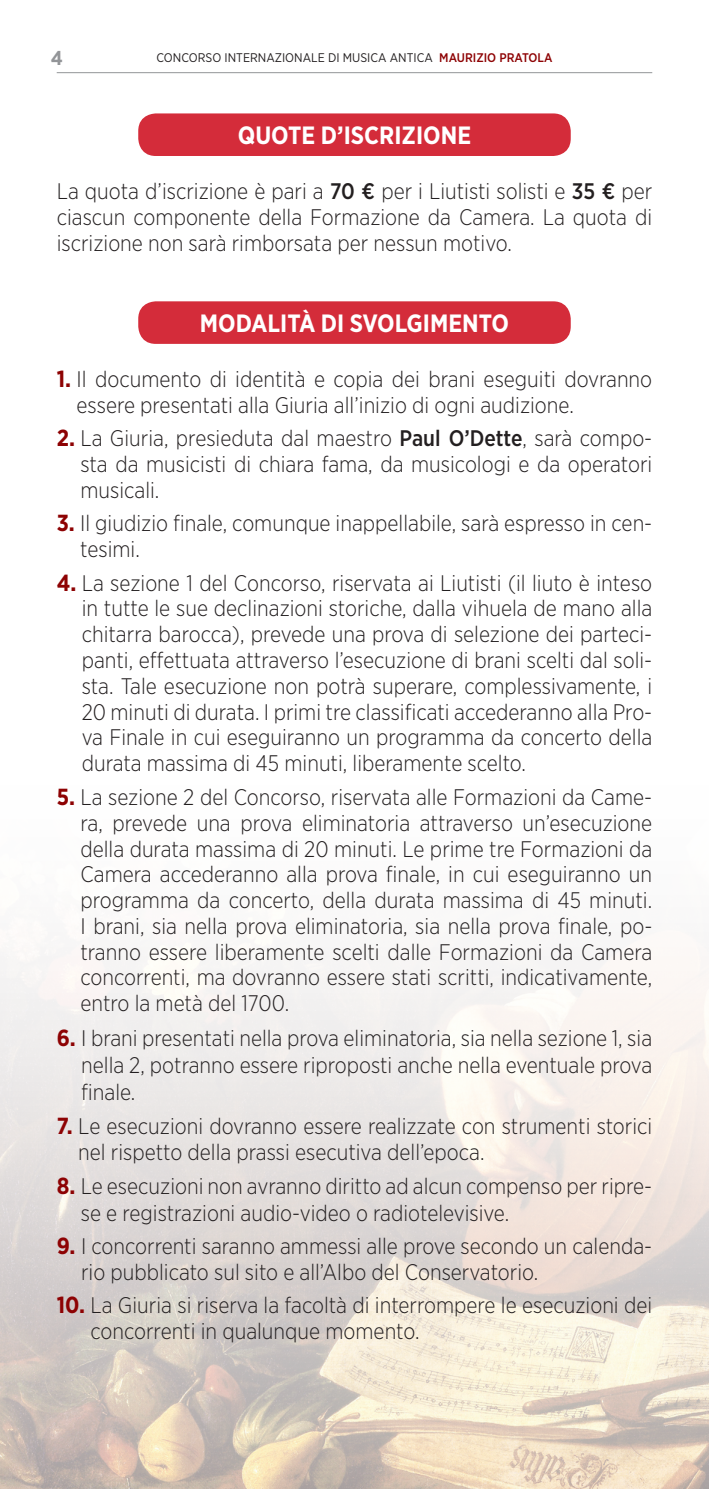
<style>
.page{position:relative;width:709px;height:1489px;background:#fff}
.page>*{position:absolute;margin:0;border:0;box-sizing:border-box;transform-origin:0 0}
.t1{font:700 25px "Gotham Narrow";color:#fff}
.t2{font:300 22.5px/25.8px "Gotham Narrow";color:#231f20}
.t3{font:700 20px "Gotham Narrow";color:#939598}
.t4{font:12.5px "Gotham Narrow";color:#231f20}
.s1{font-weight:500;color:#8d0203}
.s2{font-weight:500}
.s3{font-weight:700;font-size:23.25px;color:#8d0203}
</style>
<div class="page">
<div style="left:138px;top:301px;width:432px;height:43px;background:#d42c3a;border-radius:17px"></div>
<img style="left:0;top:956px;width:709px;height:532px">
<div style="left:138px;top:113px;width:432px;height:43px;background:#d42c3a;border-radius:17px"></div>
<hr style="left:57px;top:72px;width:595px;height:1px;background:#939598">
<p class="t3" style="left:51px;top:45px;width:14px">4</p>
<p class="t4" style="left:156px;top:50px;width:397px">CONCORSO INTERNAZIONALE DI MUSICA ANTICA <span class="s1">MAURIZIO PRATOLA</span></p>
<p class="t1" style="left:238px;top:119px;width:33px">QUOTE</p>
<p class="t1" style="left:321px;top:119px;width:45px">D’ISCRIZIONE</p>
<p class="t2" style="left:57px;top:177px;width:597px;text-align:justify">La quota d’iscrizione è pari a <span class="s2">70 €</span> per i Liutisti solisti e <span class="s2">35 €</span> per ciascun componente della Formazione da Camera. La quota di iscrizione non sarà rimborsata per nessun motivo.</p>
<p class="t1" style="left:200px;top:307px;width:33px">MODALIT</p>
<p class="t1" style="left:299px;top:307px;width:139px">À DI SVOLGIMENTO</p>
<p class="t2" style="left:77px;top:366px;width:577px;text-indent:-20px"><span class="s3">1.</span> Il documento di identità e copia dei brani eseguiti dovranno essere presentati alla Giuria all’inizio di ogni audizione.</p>
<p class="t2" style="left:80px;top:425px;width:573px;text-align:justify;text-indent:-24px"><span class="s3">2.</span> La Giuria, presieduta dal maestro <span class="s2">Paul O’Dette</span>, sarà compo&shy;sta da musicisti di chiara fama, da musicologi e da operatori musicali.</p>
<p class="t2" style="left:80px;top:510px;width:573px;text-indent:-24px"><span class="s3">3.</span> Il giudizio finale, comunque inappellabile, sarà espresso in cen&shy;tesimi.</p>
<p class="t2" style="left:82px;top:569px;width:572px;text-align:justify;text-indent:-25px"><span class="s3">4.</span> La sezione 1 del Concorso, riservata ai Liutisti (il liuto è inteso in tutte le sue declinazioni storiche, dalla vihuela de mano alla chitarra barocca), prevede una prova di selezione dei parteci&shy;panti, effettuata attraverso l’esecuzione di brani scelti dal soli&shy;sta. Tale esecuzione non potrà superare, complessivamente, i 20 minuti di durata. I primi tre classificati accederanno alla Pro&shy;va Finale in cui eseguiranno un programma da concerto della durata massima di 45 minuti, liberamente scelto.</p>
<p class="t2" style="left:80px;top:783px;width:573px;text-align:justify;text-indent:-24px"><span class="s3">5.</span> La sezione 2 del Concorso, riservata alle Formazioni da Came&shy;ra, prevede una prova eliminatoria attraverso un’esecuzione della durata massima di 20 minuti. Le prime tre Formazioni da Camera accederanno alla prova finale, in cui eseguiranno un programma da concerto, della durata massima di 45 minuti.<br>I brani, sia nella prova eliminatoria, sia nella prova finale, po&shy;tranno essere liberamente scelti dalle Formazioni da Camera concorrenti, ma dovranno essere stati scritti, indicativamente, entro la metà del 1700.</p>
<p class="t2" style="left:81px;top:1024px;width:572px;line-height:27px;text-align:justify;text-indent:-25px"><span class="s3">6.</span> I brani presentati nella prova eliminatoria, sia nella sezione 1, sia nella 2, potranno essere riproposti anche nella eventuale prova finale.</p>
<p class="t2" style="left:78px;top:1112px;width:575px;text-indent:-22px"><span class="s3">7.</span> Le esecuzioni dovranno essere realizzate con strumenti storici nel rispetto della prassi esecutiva dell’epoca.</p>
<p class="t2" style="left:81px;top:1172px;width:573px;text-indent:-24px"><span class="s3">8.</span> Le esecuzioni non avranno diritto ad alcun compenso per ripre&shy;se e registrazioni audio-video o radiotelevisive.</p>
<p class="t2" style="left:81px;top:1232px;width:572px;text-indent:-24px"><span class="s3">9.</span> I concorrenti saranno ammessi alle prove secondo un calenda&shy;rio pubblicato sul sito e all’Albo del Conservatorio.</p>
<p class="t2" style="left:90px;top:1291px;width:563px;text-indent:-34px"><span class="s3">10.</span> La Giuria si riserva la facoltà di interrompere le esecuzioni dei concorrenti in qualunque momento.</p>
</div>
